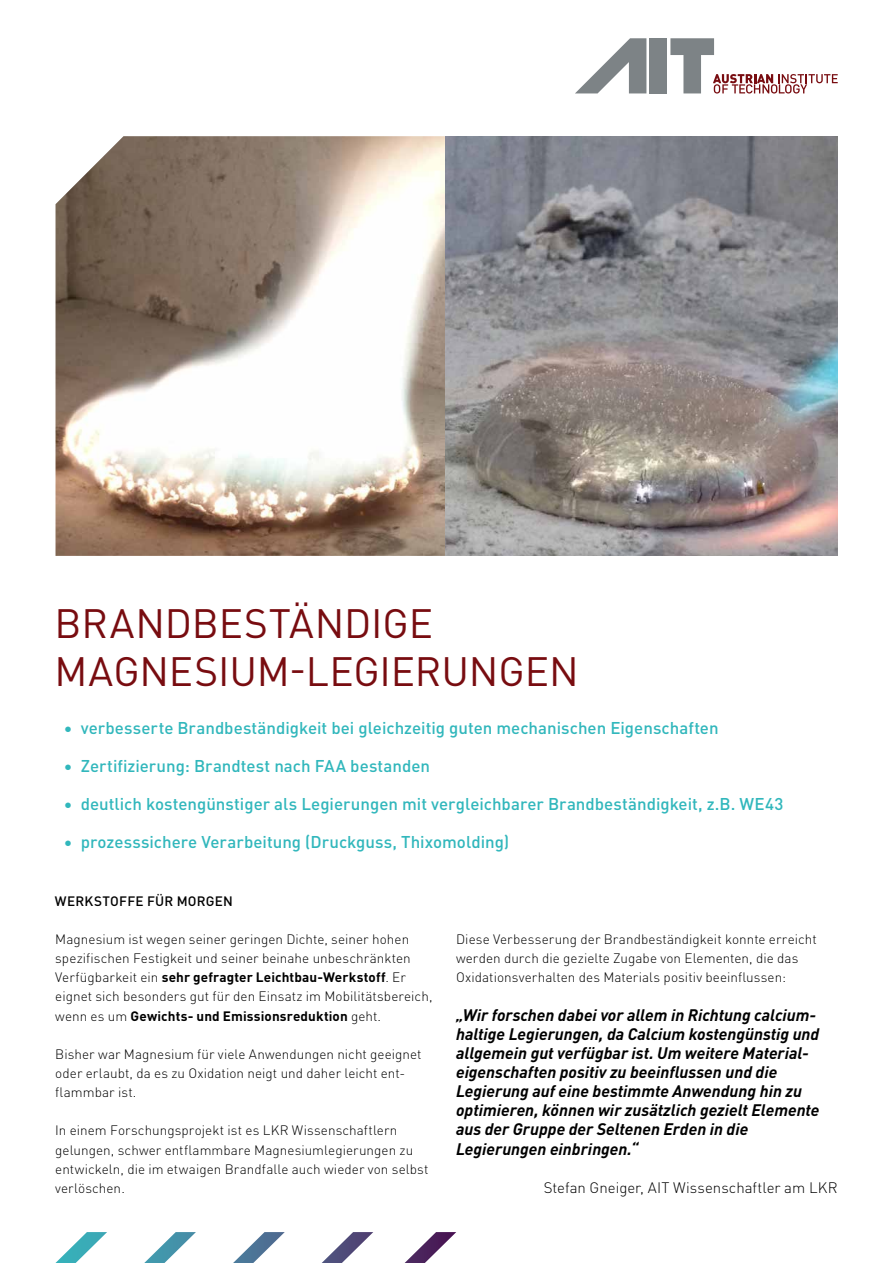
<style>
.page{position:relative;width:893px;height:1263px;background:#fff}
.page>*{position:absolute;margin:0;border:0;box-sizing:border-box;transform-origin:0 0}
.t1{font:40.5px/47.8px "DINOT";color:#780c10}
.t2{font:500 16.8px "DINOT";color:#31b7bc}
.t3{font:italic 700 16.5px/19.2px "DINOT";color:#000}
.t4{font:300 15px "DINOT";color:#000}
.t5{font:300 13.5px/19.2px "DINOT";letter-spacing:.005em;color:#000}
.t6{font:500 13.5px "DINOT";letter-spacing:.02em;color:#000}
.s1{font-weight:700}
</style>
<div class="page">
<svg style="left:55px;top:1232px;width:401px;height:31px"></svg>
<img style="left:56px;top:136px;width:782px;height:420px">
<svg style="left:670px;top:38px;width:168px;height:56px"></svg>
<div style="left:650px;top:38px;width:17px;height:55px;background:#7d8386"></div>
<svg style="left:575px;top:38px;width:71px;height:55px"></svg>
<h1 class="t1" style="left:55px;top:597px;width:526px">BRANDBESTÄNDIGE<br>MAGNESIUM-LEGIERUNGEN</h1>
<p class="t2" style="left:64px;top:714px;width:656px">• verbesserte Brandbeständigkeit bei gleichzeitig guten mechanischen Eigenschaften</p>
<p class="t2" style="left:64px;top:753px;width:368px">• Zertifizierung: Brandtest nach FAA bestanden</p>
<p class="t2" style="left:64px;top:791px;width:721px">• deutlich kostengünstiger als Legierungen mit vergleichbarer Brandbeständigkeit, z.B. WE43</p>
<p class="t2" style="left:64px;top:829px;width:447px">• prozesssichere Verarbeitung (Druckguss, Thixomolding)</p>
<p class="t6" style="left:55px;top:890px;width:180px">WERKSTOFFE FÜR MORGEN</p>
<p class="t5" style="left:55px;top:929px;width:379px">Magnesium ist wegen seiner geringen Dichte, seiner hohen spezifischen Festigkeit und seiner beinahe unbeschränkten Verfügbarkeit ein <span class="s1">sehr gefragter Leichtbau-Werkstoff</span>. Er eignet sich besonders gut für den Einsatz im Mobilitätsbereich, wenn es um <span class="s1">Gewichts- und Emissionsreduktion</span> geht.</p>
<p class="t5" style="left:55px;top:1043px;width:368px">Bisher war Magnesium für viele Anwendungen nicht geeignet oder erlaubt, da es zu Oxidation neigt und daher leicht ent&shy;flammbar ist.</p>
<p class="t5" style="left:55px;top:1120px;width:375px">In einem Forschungsprojekt ist es LKR Wissenschaftlern gelungen, schwer entflammbare Magnesiumlegierungen zu entwickeln, die im etwaigen Brandfalle auch wieder von selbst verlöschen.</p>
<p class="t5" style="left:456px;top:929px;width:362px">Diese Verbesserung der Brandbeständigkeit konnte erreicht werden durch die gezielte Zugabe von Elementen, die das<br>Oxidationsverhalten des Materials positiv beeinflussen:</p>
<p class="t3" style="left:456px;top:1004px;width:365px">„Wir forschen dabei vor allem in Richtung calcium&shy;haltige Legierungen, da Calcium kostengünstig und allgemein gut verfügbar ist. Um weitere Material&shy;eigenschaften positiv zu beeinflussen und die Legierung auf eine bestimmte Anwendung hin zu optimieren, können wir zusätzlich gezielt Elemente aus der Gruppe der Seltenen Erden in die Legierungen einbringen.“</p>
<p class="t4" style="left:544px;top:1176px;width:295px">Stefan Gneiger, AIT Wissenschaftler am LKR</p>
</div>
